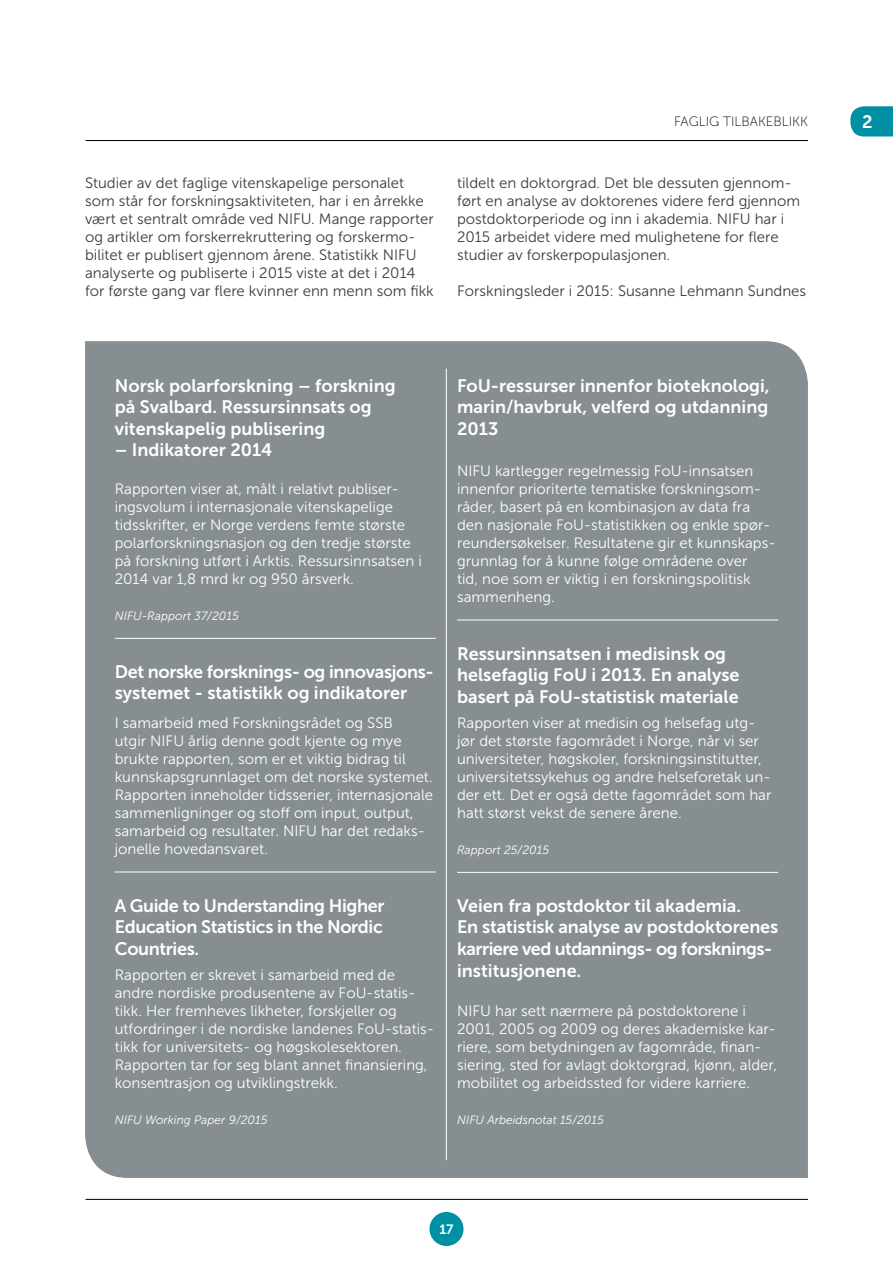
<style>
.page{position:relative;width:893px;height:1263px;background:#fff}
.page>*{position:absolute;margin:0;border:0;box-sizing:border-box;transform-origin:0 0}
.t1{font:18px/21.6px "Museo Sans 700";color:#fff}
.t2{font:15px/18px "Museo Sans 300";color:#fff}
.t3{font:15px/18px "Museo Sans 300";color:#3c3c3b}
.t4{font:13.5px "Museo Sans 100";color:#000}
.t5{font:13.5px "Museo Sans 700";color:#fff}
.t6{font:italic 12px "Museo Sans 300";color:#fff}
</style>
<div class="page">
<div style="left:429px;top:1212px;width:34px;height:34px;background:#0090a4;border-radius:50%"></div>
<hr style="left:86px;top:1199px;width:722px;height:1px;background:#000">
<svg style="left:850px;top:106px;width:43px;height:30px"></svg>
<hr style="left:86px;top:140px;width:722px;height:1px;background:#000">
<div style="left:85px;top:341px;width:723px;height:837px;background:#878e91"></div>
<hr style="left:446px;top:369px;width:1px;height:791px;background:#fff">
<hr style="left:115px;top:638px;width:321px;height:1px;background:#fff">
<hr style="left:115px;top:872px;width:321px;height:1px;background:#fff">
<hr style="left:457px;top:620px;width:321px;height:1px;background:#fff">
<hr style="left:457px;top:872px;width:321px;height:1px;background:#fff">
<p class="t4" style="left:674px;top:115px;width:135px">FAGLIG TILBAKEBLIKK</p>
<p class="t1" style="left:862px;top:111px;width:12px">2</p>
<p class="t3" style="left:85px;top:174px;width:350px">Studier av det faglige vitenskapelige personalet som står for forskningsaktiviteten, har i en årrekke vært et sentralt område ved NIFU. Mange rapporter og artikler om forskerrekruttering og forskermo&shy;bilitet er publisert gjennom årene. Statistikk NIFU analyserte og publiserte i 2015 viste at det i 2014 for første gang var flere kvinner enn menn som fikk</p>
<p class="t3" style="left:457px;top:174px;width:344px">tildelt en doktorgrad. Det ble dessuten gjennom&shy;ført en analyse av doktorenes videre ferd gjennom postdoktorperiode og inn i akademia. NIFU har i 2015 arbeidet videre med mulighetene for flere studier av forskerpopulasjonen.</p>
<p class="t3" style="left:457px;top:282px;width:351px">Forskningsleder i 2015: Susanne Lehmann Sundnes</p>
<p class="t1" style="left:115px;top:374px;width:282px">Norsk polarforskning – forskning på Svalbard. Ressursinnsats og vitenskapelig publisering</p>
<p class="t1" style="left:115px;top:439px;width:159px">– Indikatorer 2014</p>
<p class="t2" style="left:115px;top:480px;width:309px">Rapporten viser at, målt i relativt publiser&shy;ingsvolum i internasjonale vitenskapelige tidsskrifter, er Norge verdens femte største polarforskningsnasjon og den tredje største på forskning utført i Arktis. Ressursinnsatsen i 2014 var 1,8 mrd kr og 950 årsverk.</p>
<p class="t6" style="left:115px;top:609px;width:125px">NIFU-Rapport 37/2015</p>
<p class="t1" style="left:115px;top:661px;width:321px">Det norske forsknings- og innovasjons&shy;systemet - statistikk og indikatorer</p>
<p class="t2" style="left:115px;top:714px;width:320px">I samarbeid med Forskningsrådet og SSB<br>utgir NIFU årlig denne godt kjente og mye brukte rapporten, som er et viktig bidrag til kunnskapsgrunnlaget om det norske systemet.<br>Rapporten inneholder tidsserier, internasjonale sammenligninger og stoff om input, output, samarbeid og resultater. NIFU har det redaks&shy;jonelle hovedansvaret.</p>
<p class="t1" style="left:115px;top:895px;width:271px;text-align:justify">A Guide to Understanding Higher Education Statistics in the Nordic Countries.</p>
<p class="t2" style="left:115px;top:966px;width:321px">Rapporten er skrevet i samarbeid med de andre nordiske produsentene av FoU-statis&shy;tikk. Her fremheves likheter, forskjeller og utfordringer i de nordiske landenes FoU-statis&shy;tikk for universitets- og høgskolesektoren.<br>Rapporten tar for seg blant annet finansiering, konsentrasjon og utviklingstrekk.</p>
<p class="t6" style="left:115px;top:1113px;width:154px">NIFU Working Paper 9/2015</p>
<p class="t1" style="left:457px;top:374px;width:314px;text-align:justify">FoU-ressurser innenfor bioteknologi, marin/havbruk, velferd og utdanning 2013</p>
<p class="t2" style="left:457px;top:462px;width:320px">NIFU kartlegger regelmessig FoU-innsatsen innenfor prioriterte tematiske forskningsom&shy;råder, basert på en kombinasjon av data fra den nasjonale FoU-statistikken og enkle spør&shy;reundersøkelser. Resultatene gir et kunnskaps&shy;grunnlag for å kunne følge områdene over<br>tid, noe som er viktig i en forskningspolitisk sammenheng.</p>
<p class="t1" style="left:457px;top:643px;width:284px">Ressursinnsatsen i medisinsk og helsefaglig FoU i 2013. En analyse basert på FoU-statistisk materiale</p>
<p class="t2" style="left:457px;top:714px;width:316px">Rapporten viser at medisin og helsefag utg&shy;jør det største fagområdet i Norge, når vi ser universiteter, høgskoler, forskningsinstitutter, universitetssykehus og andre helseforetak un&shy;der ett. Det er også dette fagområdet som har hatt størst vekst de senere årene.</p>
<p class="t6" style="left:457px;top:843px;width:93px">Rapport 25/2015</p>
<p class="t1" style="left:457px;top:895px;width:323px">Veien fra postdoktor til akademia.<br>En statistisk analyse av postdoktorenes karriere ved utdannings- og forsknings&shy;institusjonene.</p>
<p class="t2" style="left:457px;top:1002px;width:321px">NIFU har sett nærmere på postdoktorene i 2001, 2005 og 2009 og deres akademiske kar&shy;riere, som betydningen av fagområde, finan&shy;siering, sted for avlagt doktorgrad, kjønn, alder, mobilitet og arbeidssted for videre karriere.</p>
<p class="t6" style="left:457px;top:1113px;width:148px">NIFU Arbeidsnotat 15/2015</p>
<p class="t5" style="left:439px;top:1221px;width:16px">17</p>
</div>
